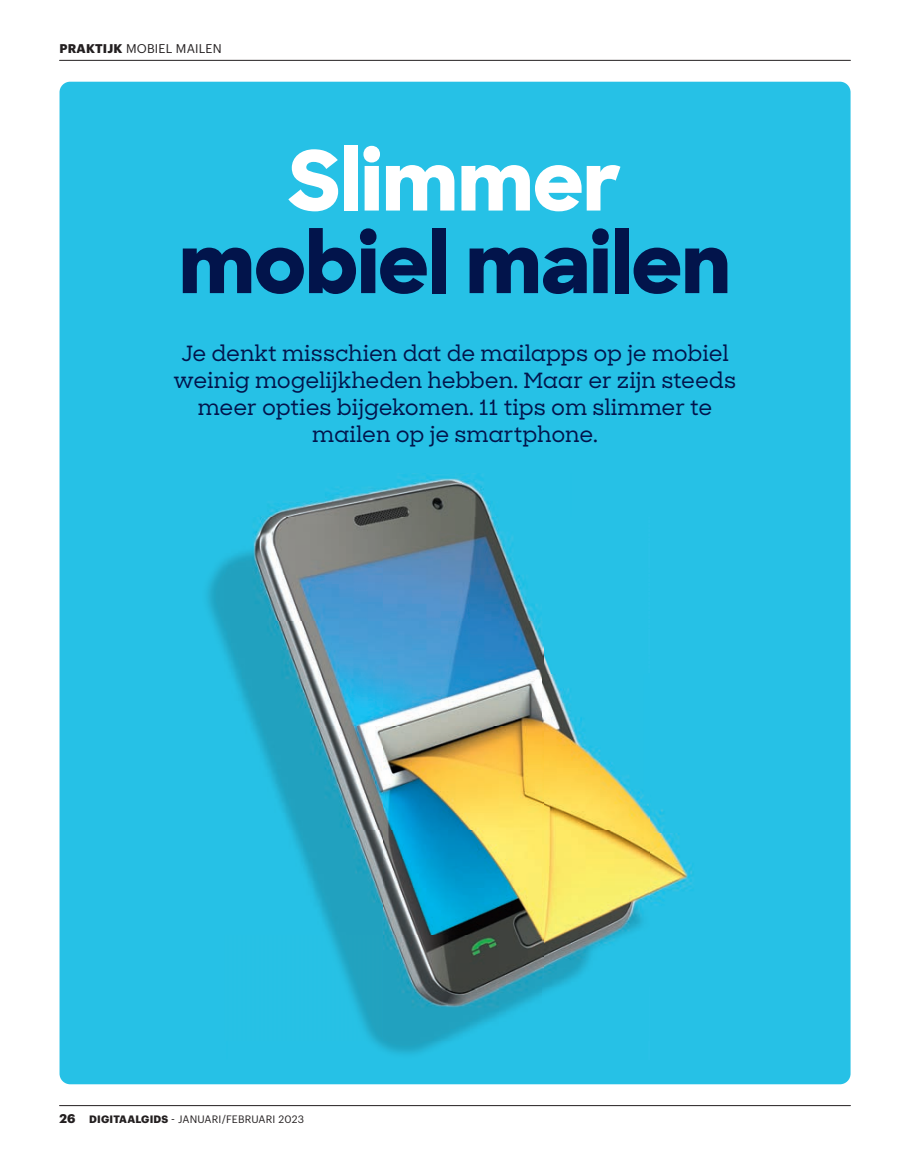
<style>
.page{position:relative;width:910px;height:1166px;background:#fff}
.page>*{position:absolute;margin:0;border:0;box-sizing:border-box;transform-origin:0 0}
.t1{font:800 82.5px "Sharp Sans";letter-spacing:-.015em;color:#02144b}
.t2{font:800 82.5px "Sharp Sans";letter-spacing:-.005em;color:#fff}
.t3{font:500 21px/27px "Sharp Slab";letter-spacing:-.005em;color:#02144b;text-align:center}
.t4{font:12.3px "Graphik";letter-spacing:.015em;color:#231f20}
.t5{font:10.5px "Graphik";letter-spacing:.015em;color:#231f20}
.s1{font-weight:700}
.s2{font-weight:700;font-size:12.3px}
</style>
<div class="page">
<hr style="left:60px;top:1104px;width:790px;height:1px;background:#231f20">
<hr style="left:60px;top:60px;width:790px;height:1px;background:#231f20">
<div style="left:60px;top:82px;width:790px;height:1001px;background:#26c1e6;border-radius:11px"></div>
<img style="left:269px;top:473px;width:227px;height:44px">
<img style="left:649px;top:809px;width:43px;height:96px">
<img style="left:224px;top:517px;width:425px;height:522px">
<p class="t4" style="left:60px;top:40px;width:164px"><span class="s1">PRAKTIJK</span> MOBIEL MAILEN</p>
<h1 class="t2" style="left:289px;top:119px;width:334px">Slimmer</h1>
<h1 class="t1" style="left:179px;top:201px;width:553px">mobiel mailen</h1>
<p class="t3" style="left:174px;top:339px;width:564px">Je denkt misschien dat de mailapps op je mobiel weinig mogelijkheden hebben. Maar er zijn steeds meer opties bijgekomen. 11 tips om slimmer te mailen op je smartphone.</p>
<p class="t5" style="left:60px;top:1110px;width:246px"><span class="s2">26</span> <span class="s1">DIGITAALGIDS</span> - JANUARI/FEBRUARI 2023</p>
</div>
